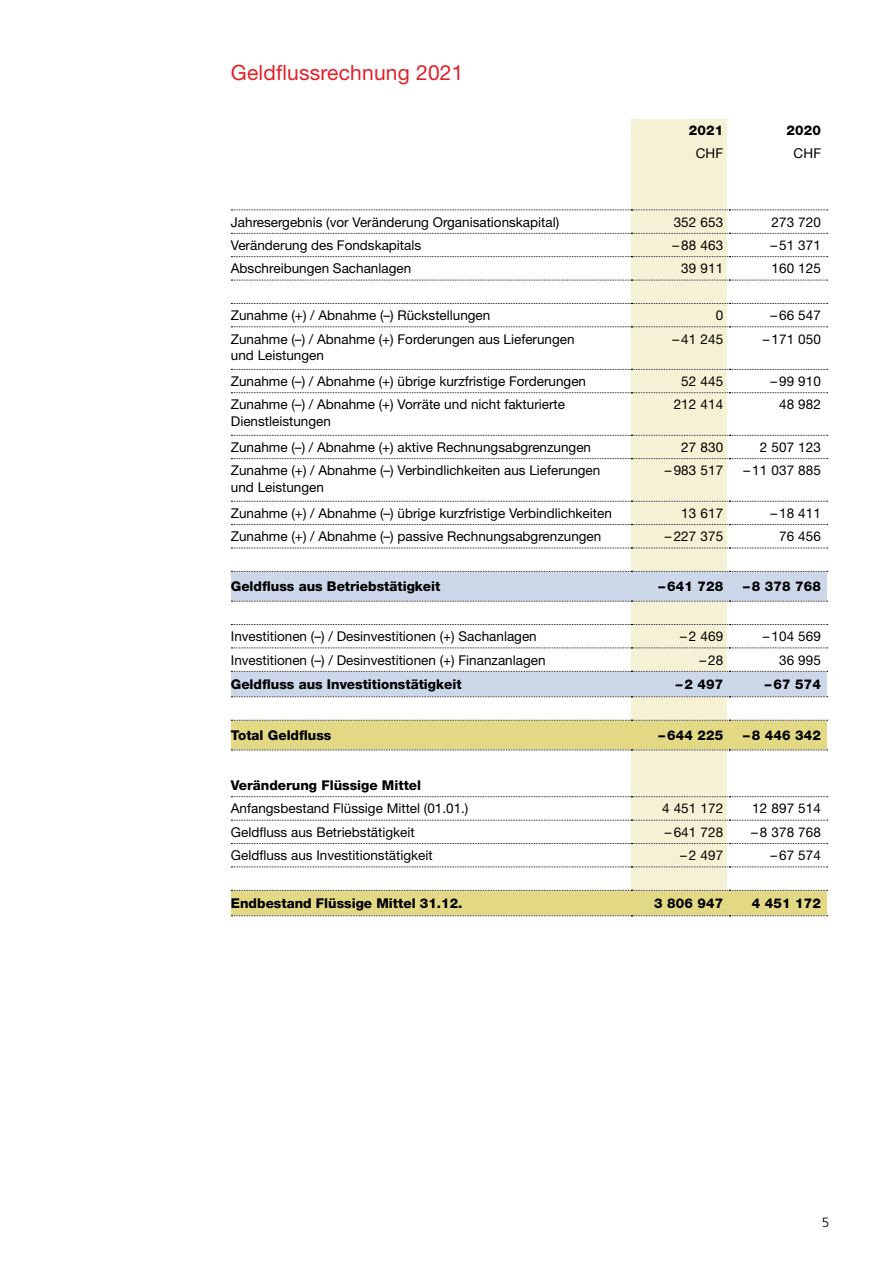
<style>
.page{position:relative;width:893px;height:1263px;background:#fff}
.page>*{position:absolute;margin:0;border:0;box-sizing:border-box;transform-origin:0 0}
.t1{font:21px "Helvetica Neue";letter-spacing:.01em;color:#e31f27}
.t2{font:13.5px/16.2px "Helvetica Neue";color:#000}
.t3{font:800 13.5px "Helvetica Neue";color:#000}
.t4{font:300 13.5px "Frutiger";color:#000}
</style>
<div class="page">
<div style="left:631px;top:119px;width:96px;height:796px;background:#f5f1d4"></div>
<svg style="left:231px;top:572px;width:596px;height:124px"></svg>
<svg style="left:231px;top:721px;width:596px;height:194px"></svg>
<svg style="left:231px;top:233px;width:597px;height:1px"></svg>
<svg style="left:231px;top:256px;width:597px;height:1px"></svg>
<svg style="left:231px;top:280px;width:597px;height:1px"></svg>
<svg style="left:231px;top:303px;width:597px;height:1px"></svg>
<svg style="left:231px;top:326px;width:597px;height:1px"></svg>
<svg style="left:231px;top:369px;width:597px;height:1px"></svg>
<svg style="left:231px;top:392px;width:597px;height:1px"></svg>
<svg style="left:231px;top:435px;width:597px;height:1px"></svg>
<svg style="left:231px;top:458px;width:597px;height:1px"></svg>
<svg style="left:231px;top:501px;width:597px;height:1px"></svg>
<svg style="left:231px;top:524px;width:597px;height:1px"></svg>
<svg style="left:231px;top:548px;width:597px;height:1px"></svg>
<svg style="left:231px;top:571px;width:597px;height:1px"></svg>
<svg style="left:231px;top:601px;width:597px;height:1px"></svg>
<svg style="left:231px;top:624px;width:597px;height:1px"></svg>
<svg style="left:231px;top:647px;width:597px;height:1px"></svg>
<svg style="left:231px;top:671px;width:597px;height:1px"></svg>
<svg style="left:231px;top:696px;width:597px;height:1px"></svg>
<svg style="left:231px;top:720px;width:597px;height:1px"></svg>
<svg style="left:231px;top:750px;width:597px;height:1px"></svg>
<svg style="left:231px;top:796px;width:597px;height:1px"></svg>
<svg style="left:231px;top:820px;width:597px;height:1px"></svg>
<svg style="left:231px;top:843px;width:597px;height:1px"></svg>
<svg style="left:231px;top:866px;width:597px;height:1px"></svg>
<svg style="left:231px;top:890px;width:597px;height:1px"></svg>
<svg style="left:231px;top:210px;width:597px;height:1px"></svg>
<svg style="left:231px;top:915px;width:597px;height:1px"></svg>
<h1 class="t1" style="left:231px;top:60px;width:234px">Geldflussrechnung 2021</h1>
<p class="t3" style="left:689px;top:122px;width:36px">2021</p>
<p class="t3" style="left:787px;top:122px;width:36px">2020</p>
<p class="t2" style="left:696px;top:145px;width:29px">CHF</p>
<p class="t2" style="left:793px;top:145px;width:29px">CHF</p>
<p class="t2" style="left:231px;top:213px;width:330px">Jahresergebnis (vor Veränderung Organisationskapital)</p>
<p class="t2" style="left:674px;top:213px;width:51px">352 653</p>
<p class="t2" style="left:771px;top:213px;width:51px">273 720</p>
<p class="t2" style="left:231px;top:237px;width:192px">Veränderung des Fondskapitals</p>
<p class="t2" style="left:673px;top:237px;width:52px">– 88 463</p>
<p class="t2" style="left:770px;top:237px;width:52px">– 51 371</p>
<p class="t2" style="left:231px;top:260px;width:182px">Abschreibungen Sachanlagen</p>
<p class="t2" style="left:681px;top:260px;width:43px">39 911</p>
<p class="t2" style="left:771px;top:260px;width:51px">160 125</p>
<p class="t2" style="left:231px;top:307px;width:261px">Zunahme (+) / Abnahme (–) Rückstellungen</p>
<p class="t2" style="left:716px;top:307px;width:9px">0</p>
<p class="t2" style="left:770px;top:307px;width:52px">– 66 547</p>
<p class="t2" style="left:231px;top:330px;width:345px">Zunahme (–) / Abnahme (+) Forderungen aus Lieferungen und Leistungen</p>
<p class="t2" style="left:673px;top:330px;width:52px">– 41 245</p>
<p class="t2" style="left:763px;top:330px;width:60px">– 171 050</p>
<p class="t2" style="left:231px;top:373px;width:357px">Zunahme (–) / Abnahme (+) übrige kurzfristige Forderungen</p>
<p class="t2" style="left:681px;top:373px;width:43px">52 445</p>
<p class="t2" style="left:770px;top:373px;width:52px">– 99 910</p>
<p class="t2" style="left:231px;top:396px;width:336px">Zunahme (–) / Abnahme (+) Vorräte und nicht fakturierte<br>Dienstleistungen</p>
<p class="t2" style="left:674px;top:396px;width:51px">212 414</p>
<p class="t2" style="left:779px;top:396px;width:43px">48 982</p>
<p class="t2" style="left:231px;top:439px;width:362px">Zunahme (–) / Abnahme (+) aktive Rechnungsabgrenzungen</p>
<p class="t2" style="left:681px;top:439px;width:43px">27 830</p>
<p class="t2" style="left:760px;top:439px;width:63px">2 507 123</p>
<p class="t2" style="left:231px;top:462px;width:371px">Zunahme (+) / Abnahme (–) Verbindlichkeiten aus Lieferungen und Leistungen</p>
<p class="t2" style="left:665px;top:462px;width:60px">– 983 517</p>
<p class="t2" style="left:744px;top:462px;width:79px">– 11 037 885</p>
<p class="t2" style="left:231px;top:505px;width:382px">Zunahme (+) / Abnahme (–) übrige kurzfristige Verbindlichkeiten</p>
<p class="t2" style="left:681px;top:505px;width:43px">13 617</p>
<p class="t2" style="left:770px;top:505px;width:52px">– 18 411</p>
<p class="t2" style="left:231px;top:528px;width:372px">Zunahme (+) / Abnahme (–) passive Rechnungsabgrenzungen</p>
<p class="t2" style="left:665px;top:528px;width:60px">– 227 375</p>
<p class="t2" style="left:779px;top:528px;width:43px">76 456</p>
<p class="t3" style="left:231px;top:579px;width:211px">Geldfluss aus Betriebstätigkeit</p>
<p class="t3" style="left:658px;top:579px;width:66px">–641 728</p>
<p class="t3" style="left:743px;top:579px;width:79px">–8 378 768</p>
<p class="t2" style="left:231px;top:628px;width:307px">Investitionen (–) / Desinvestitionen (+) Sachanlagen</p>
<p class="t2" style="left:680px;top:628px;width:45px">– 2 469</p>
<p class="t2" style="left:763px;top:628px;width:60px">– 104 569</p>
<p class="t2" style="left:231px;top:651px;width:316px">Investitionen (–) / Desinvestitionen (+) Finanzanlagen</p>
<p class="t2" style="left:699px;top:651px;width:25px">–28</p>
<p class="t2" style="left:779px;top:651px;width:43px">36 995</p>
<p class="t3" style="left:231px;top:676px;width:232px">Geldfluss aus Investitionstätigkeit</p>
<p class="t3" style="left:676px;top:676px;width:49px">–2 497</p>
<p class="t3" style="left:765px;top:676px;width:58px">–67 574</p>
<p class="t3" style="left:231px;top:727px;width:102px">Total Geldfluss</p>
<p class="t3" style="left:658px;top:727px;width:66px">–644 225</p>
<p class="t3" style="left:743px;top:727px;width:79px">–8 446 342</p>
<p class="t3" style="left:231px;top:777px;width:192px">Veränderung Flüssige Mittel</p>
<p class="t2" style="left:231px;top:800px;width:239px">Anfangsbestand Flüssige Mittel (01.01.)</p>
<p class="t2" style="left:662px;top:800px;width:63px">4 451 172</p>
<p class="t2" style="left:752px;top:800px;width:70px">12 897 514</p>
<p class="t2" style="left:231px;top:824px;width:185px">Geldfluss aus Betriebstätigkeit</p>
<p class="t2" style="left:665px;top:824px;width:60px">– 641 728</p>
<p class="t2" style="left:751px;top:824px;width:71px">– 8 378 768</p>
<p class="t2" style="left:231px;top:847px;width:203px">Geldfluss aus Investitionstätigkeit</p>
<p class="t2" style="left:680px;top:847px;width:45px">– 2 497</p>
<p class="t2" style="left:770px;top:847px;width:52px">– 67 574</p>
<p class="t3" style="left:231px;top:895px;width:233px">Endbestand Flüssige Mittel 31.12.</p>
<p class="t3" style="left:654px;top:895px;width:71px">3 806 947</p>
<p class="t3" style="left:752px;top:895px;width:71px">4 451 172</p>
<p class="t4" style="left:822px;top:1214px;width:9px">5</p>
</div>
